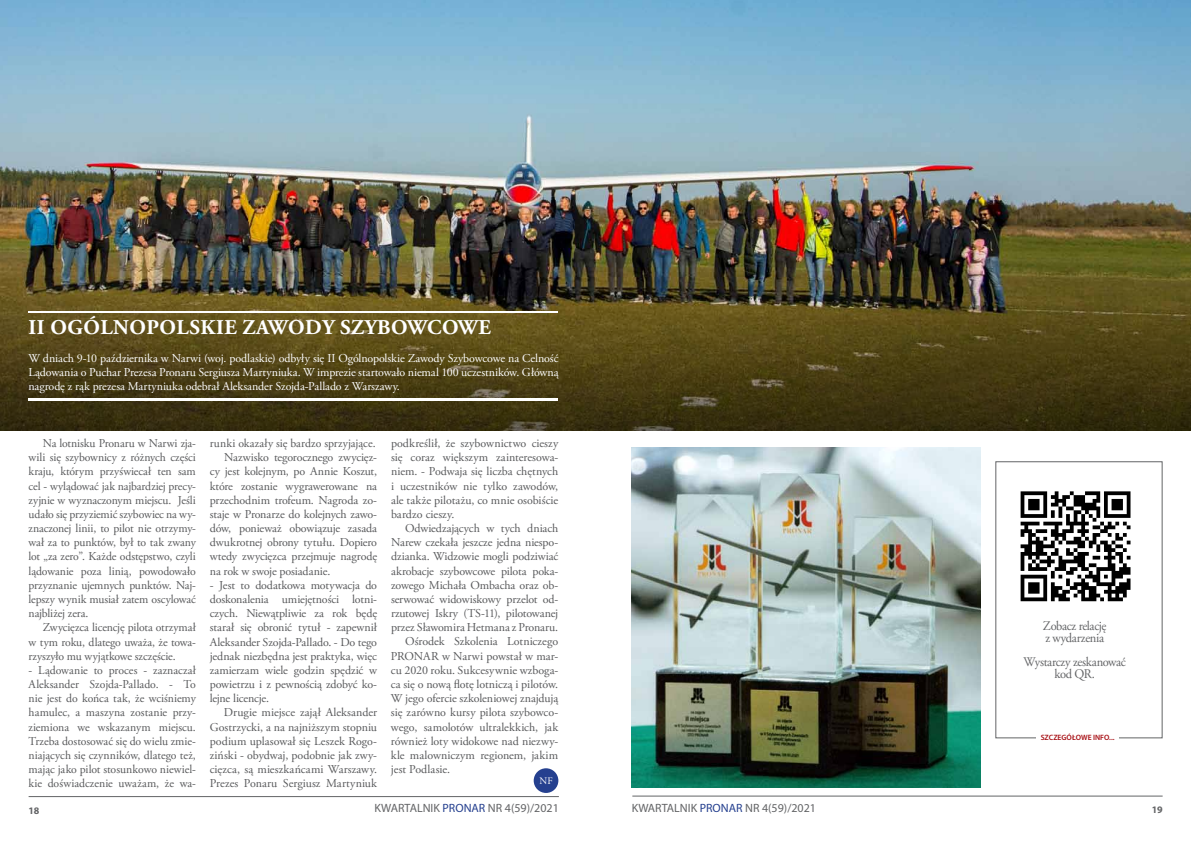
<style>
.page{position:relative;width:1191px;height:842px;background:#fff}
.page>*{position:absolute;margin:0;border:0;box-sizing:border-box;transform-origin:0 0}
.t1{font:700 21px "Adobe Garamond Pro";letter-spacing:.025em;color:#fff}
.t2{font:13.2px/12px "Adobe Garamond Pro";letter-spacing:-.03em;color:#636466;scale:.95 1}
.t3{font:12px/14.2px "Adobe Garamond Pro";letter-spacing:-.005em;color:#58595b;text-align:justify}
.t4{font:12px/14.2px "Adobe Garamond Pro";letter-spacing:-.01em;color:#fff;text-align:justify}
.t5{font:12px "Myriad Pro";color:#636466}
.t6{font:12px "Adobe Garamond Pro";letter-spacing:.015em;color:#58595b}
.t7{font:700 10px "Myriad Pro";color:#636466}
.t8{font:10px "Adobe Garamond Pro";color:#fff}
.t9{font:600 7.7px "Myriad Pro";color:#a70e13}
.s1{color:#25408f}
</style>
<div class="page">
<hr style="left:29px;top:796px;width:530px;height:1px;background:#636466">
<hr style="left:632px;top:795px;width:530px;height:1px;background:#636466">
<img style="left:0;top:0;width:1191px;height:278px">
<div style="left:534px;top:768px;width:24px;height:25px;background:#25408f;border-radius:50%"></div>
<div style="left:995px;top:461px;width:167px;height:277px;border:1px solid #636466"></div>
<div style="left:1036px;top:730px;width:82px;height:14px;background:#fff"></div>
<svg style="left:1020px;top:491px;width:110px;height:110px"></svg>
<img style="left:632px;top:447px;width:348px;height:340px">
<svg style="left:0;top:278px;width:1191px;height:153px;background:#4d4219"></svg>
<hr style="left:28px;top:311px;width:530px;height:2px;background:#fff">
<hr style="left:28px;top:398px;width:530px;height:2px;background:#fff">
<h1 class="t1" style="left:28px;top:315px;width:464px">II OGÓLNOPOLSKIE ZAWODY SZYBOWCOWE</h1>
<p class="t4" style="left:28px;top:352px;width:532px">W dniach 9-10 października w Narwi (woj. podlaskie) odbyły się II Ogólnopolskie Zawody Szybowcowe na Celność Lądowania o Puchar Prezesa Pronaru Sergiusza Martyniuka. W imprezie startowało niemal 100 uczestników. Główną nagrodę z rąk prezesa Martyniuka odebrał Aleksander Szojda-Pallado z Warszawy.</p>
<p class="t3" style="left:29px;top:437px;width:169px;text-indent:14px">Na lotnisku Pronaru w Narwi zja&shy;wili się szybownicy z różnych części kraju, którym przyświecał ten sam cel - wylądować jak najbardziej precy&shy;zyjnie w wyznaczonym miejscu. Jeśli udało się przyziemić szybowiec na wy&shy;znaczonej linii, to pilot nie otrzymy&shy;wał za to punktów, był to tak zwany lot „za zero”. Każde odstępstwo, czyli lądowanie poza linią, powodowało przyznanie ujemnych punktów. Naj&shy;lepszy wynik musiał zatem oscylować najbliżej zera.</p>
<p class="t3" style="left:29px;top:621px;width:169px;text-indent:14px">Zwycięzca licencję pilota otrzymał w tym roku, dlatego uważa, że towa&shy;rzyszyło mu wyjątkowe szczęście.</p>
<p class="t3" style="left:29px;top:663px;width:169px">- Lądowanie to proces - zaznaczał Aleksander Szojda-Pallado. - To nie jest do końca tak, że wciśniemy hamulec, a maszyna zostanie przy&shy;ziemiona we wskazanym miejscu.<br>Trzeba dostosować się do wielu zmie&shy;niających się czynników, dlatego też, mając jako pilot stosunkowo niewiel&shy;kie doświadczenie uważam, że wa-</p>
<p class="t6" style="left:210px;top:436px;width:167px">runki okazały się bardzo sprzyjające.</p>
<p class="t3" style="left:224px;top:451px;width:155px">Nazwisko tegorocznego zwycięz-</p>
<p class="t3" style="left:210px;top:465px;width:169px">cy jest kolejnym, po Annie Koszut,</p>
<p class="t3" style="left:210px;top:479px;width:169px">które zostanie wygrawerowane na</p>
<p class="t3" style="left:210px;top:493px;width:169px">przechodnim trofeum. Nagroda zo-</p>
<p class="t3" style="left:210px;top:507px;width:169px">staje w Pronarze do kolejnych zawo-</p>
<p class="t3" style="left:210px;top:522px;width:169px">dów, ponieważ obowiązuje zasada</p>
<p class="t3" style="left:210px;top:536px;width:169px">dwukrotnej obrony tytułu. Dopiero</p>
<p class="t3" style="left:210px;top:550px;width:169px">wtedy zwycięzca przejmuje nagrodę</p>
<p class="t3" style="left:210px;top:564px;width:122px">na rok w swoje posiadanie.</p>
<p class="t3" style="left:210px;top:578px;width:169px">- Jest to dodatkowa motywacja do doskonalenia umiejętności lotni&shy;czych. Niewątpliwie za rok będę starał się obronić tytuł - zapewnił Aleksander Szojda-Pallado. - Do tego jednak niezbędna jest praktyka, więc zamierzam wiele godzin spędzić w powietrzu i z pewnością zdobyć ko&shy;lejne licencje.</p>
<p class="t3" style="left:210px;top:706px;width:169px;text-indent:14px">Drugie miejsce zajął Aleksander Gostrzycki, a na najniższym stopniu podium uplasował się Leszek Rogo&shy;ziński - obydwaj, podobnie jak zwy&shy;cięzca, są mieszkańcami Warszawy.<br>Prezes Ponaru Sergiusz Martyniuk</p>
<p class="t3" style="left:391px;top:437px;width:169px">podkreślił, że szybownictwo cieszy się coraz większym zainteresowa&shy;niem. - Podwaja się liczba chętnych i uczestników nie tylko zawodów, ale także pilotażu, co mnie osobiście bardzo cieszy.</p>
<p class="t3" style="left:405px;top:522px;width:155px">Odwiedzających w tych dniach</p>
<p class="t3" style="left:391px;top:536px;width:169px">Narew czekała jeszcze jedna niespo-</p>
<p class="t3" style="left:391px;top:550px;width:169px">dzianka. Widzowie mogli podziwiać</p>
<p class="t3" style="left:391px;top:564px;width:169px">akrobacje szybowcowe pilota poka-</p>
<p class="t3" style="left:391px;top:578px;width:169px">zowego Michała Ombacha oraz ob-</p>
<p class="t3" style="left:391px;top:592px;width:169px">serwować widowiskowy przelot od-</p>
<p class="t3" style="left:391px;top:607px;width:169px">rzutowej Iskry (TS -11), pilotowanej</p>
<p class="t3" style="left:391px;top:621px;width:169px">przez Sławomira Hetmana z Pronaru.</p>
<p class="t3" style="left:405px;top:635px;width:155px">Ośrodek Szkolenia Lotniczego</p>
<p class="t3" style="left:391px;top:649px;width:9px">PRONAR</p>
<p class="t3" style="left:391px;top:649px;width:169px;text-indent:51px">w Narwi powstał w mar&shy;cu 2020 roku. Sukcesywnie wzboga&shy;ca się o nową flotę lotniczą i pilotów.<br>W jego ofercie szkoleniowej znajdują się zarówno kursy pilota szybowco&shy;wego, samolotów ultralekkich, jak również loty widokowe nad niezwy&shy;kle malowniczym regionem, jakim jest Podlasie.</p>
<p class="t8" style="left:539px;top:775px;width:15px">NF</p>
<p class="t2" style="left:1043px;top:620px;width:68px">Zobacz relację z wydarzenia</p>
<p class="t2" style="left:1023px;top:656px;width:109px;text-align:center">Wystarczy zeskanować kod QR.</p>
<p class="t9" style="left:1040px;top:732px;width:75px">SZCZEGÓŁOWE INFO...</p>
<p class="t7" style="left:29px;top:804px;width:12px">18</p>
<p class="t5" style="left:374px;top:801px;width:186px">KWARTALNIK <span class="s1">PRONAR</span> NR 4(59)/2021</p>
<p class="t5" style="left:632px;top:801px;width:186px">KWARTALNIK <span class="s1">PRONAR</span> NR 4(59)/2021</p>
<p class="t7" style="left:1152px;top:803px;width:12px">19</p>
</div>
